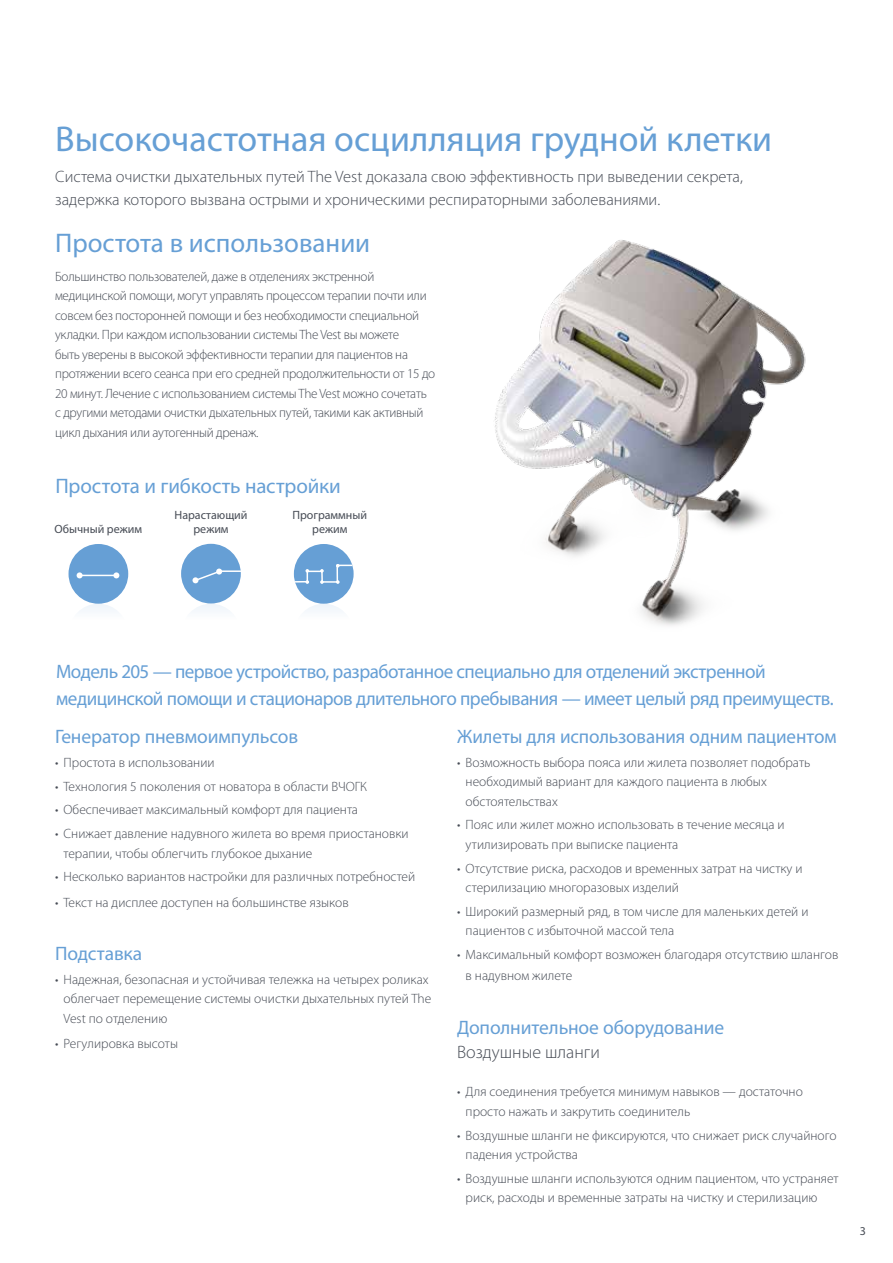
<style>
.page{position:relative;width:893px;height:1263px;background:#fff}
.page>*{position:absolute;margin:0;border:0;box-sizing:border-box;transform-origin:0 0}
.t1{font:36px "Myriad Pro";color:#669fd5}
.t2{font:27px "Myriad Pro";color:#669fd5}
.t3{font:21px "Myriad Pro";letter-spacing:-.005em;color:#669fd5}
.t4{font:19.5px/27px "Myriad Pro";letter-spacing:-.02em;color:#669fd5}
.t5{font:300 18px "Myriad Pro";color:#474c55}
.t6{font:300 16.5px/22.5px "Myriad Pro";color:#474c55}
.t7{font:300 13.5px/19.5px "Myriad Pro";color:#474c55}
.t8{font:300 13.5px/19.5px "Myriad Pro";letter-spacing:-.02em;color:#474c55}
.t9{font:12px/13.5px "Myriad Pro";color:#474c55;text-align:center}
</style>
<div class="page">
<div style="left:69px;top:544px;width:59px;height:60px;background:#669fd5;border-radius:50%"></div>
<hr style="left:80px;top:575px;width:36px;height:1px;background:#fff">
<svg style="left:77px;top:572px;width:6px;height:6px"></svg>
<svg style="left:113px;top:572px;width:6px;height:6px"></svg>
<div style="left:181px;top:544px;width:60px;height:59px;background:#669fd5;border-radius:50%"></div>
<svg style="left:192px;top:568px;width:30px;height:15px"></svg>
<hr style="left:221px;top:570px;width:20px;height:2px;background:#fff">
<div style="left:294px;top:544px;width:60px;height:60px;background:#669fd5;border-radius:50%"></div>
<svg style="left:293px;top:564px;width:61px;height:20px"></svg>
<img style="left:495px;top:240px;width:311px;height:386px">
<h1 class="t1" style="left:55px;top:117px;width:718px">Высокочастотная осцилляция грудной клетки</h1>
<p class="t6" style="left:55px;top:166px;width:689px">Система очистки дыхательных путей The Vest доказала свою эффективность при выведении секрета, задержка которого вызвана острыми и хроническими респираторными заболеваниями.</p>
<h2 class="t2" style="left:55px;top:227px;width:317px">Простота в использовании</h2>
<p class="t8" style="left:55px;top:267px;width:382px">Большинство пользователей, даже в отделениях экстренной медицинской помощи, могут управлять процессом терапии почти или совсем без посторонней помощи и без необходимости специальной укладки. При каждом использовании системы The Vest вы можете<br>быть уверены в высокой эффективности терапии для пациентов на протяжении всего сеанса при его средней продолжительности от 15 до 20 минут. Лечение с использованием системы The Vest можно сочетать с другими методами очистки дыхательных путей, такими как активный цикл дыхания или аутогенный дренаж.</p>
<h3 class="t3" style="left:55px;top:473px;width:287px">Простота и гибкость настройки</h3>
<p class="t9" style="left:55px;top:522px;width:89px">Обычный режим</p>
<p class="t9" style="left:175px;top:508px;width:75px">Нарастающий режим</p>
<p class="t9" style="left:292px;top:508px;width:76px">Программный режим</p>
<h3 class="t4" style="left:56px;top:658px;width:779px">Модель 205 — первое устройство, разработанное специально для отделений экстренной медицинской помощи и стационаров длительного пребывания — имеет целый ряд преимуществ.</h3>
<h3 class="t4" style="left:55px;top:723px;width:245px">Генератор пневмоимпульсов</h3>
<p class="t7" style="left:55px;top:753px;width:161px">• Простота в использовании</p>
<p class="t7" style="left:55px;top:776px;width:313px">• Технология 5 поколения от новатора в области ВЧОГК</p>
<p class="t7" style="left:55px;top:800px;width:305px">• Обеспечивает максимальный комфорт для пациента</p>
<p class="t7" style="left:64px;top:824px;width:347px;text-indent:-9px">• Снижает давление надувного жилета во время приостановки терапии, чтобы облегчить глубокое дыхание</p>
<p class="t7" style="left:55px;top:867px;width:362px">• Несколько вариантов настройки для различных потребностей</p>
<p class="t7" style="left:55px;top:892px;width:295px">• Текст на дисплее доступен на большинстве языков</p>
<h3 class="t4" style="left:55px;top:939px;width:89px">Подставка</h3>
<p class="t7" style="left:64px;top:970px;width:369px;text-indent:-9px">• Надежная, безопасная и устойчивая тележка на четырех роликах облегчает перемещение системы очистки дыхательных путей The<br>Vest по отделению</p>
<p class="t7" style="left:55px;top:1034px;width:124px">• Регулировка высоты</p>
<h3 class="t4" style="left:457px;top:723px;width:381px">Жилеты для использования одним пациентом</h3>
<p class="t7" style="left:466px;top:753px;width:346px;text-indent:-9px">• Возможность выбора пояса или жилета позволяет подобрать необходимый вариант для каждого пациента в любых обстоятельствах</p>
<p class="t7" style="left:466px;top:815px;width:321px;text-indent:-9px">• Пояс или жилет можно использовать в течение месяца и утилизировать при выписке пациента</p>
<p class="t7" style="left:466px;top:859px;width:338px;text-indent:-9px">• Отсутствие риска, расходов и временных затрат на чистку и стерилизацию многоразовых изделий</p>
<p class="t7" style="left:466px;top:902px;width:344px;text-indent:-9px">• Широкий размерный ряд, в том числе для маленьких детей и пациентов с избыточной массой тела</p>
<p class="t7" style="left:466px;top:944px;width:374px;line-height:21px;text-indent:-9px">• Максимальный комфорт возможен благодаря отсутствию шлангов в надувном жилете</p>
<h3 class="t4" style="left:457px;top:1013px;width:269px">Дополнительное оборудование</h3>
<h3 class="t5" style="left:457px;top:1042px;width:144px">Воздушные шланги</h3>
<p class="t7" style="left:466px;top:1082px;width:339px;text-indent:-9px">• Для соединения требуется минимум навыков — достаточно просто нажать и закрутить соединитель</p>
<p class="t7" style="left:466px;top:1126px;width:372px;text-indent:-9px">• Воздушные шланги не фиксируются, что снижает риск случайного падения устройства</p>
<p class="t7" style="left:466px;top:1169px;width:375px;text-indent:-9px">• Воздушные шланги используются одним пациентом, что устраняет риск, расходы и временные затраты на чистку и стерилизацию</p>
<p class="t9" style="left:860px;top:1224px;width:8px">3</p>
</div>
